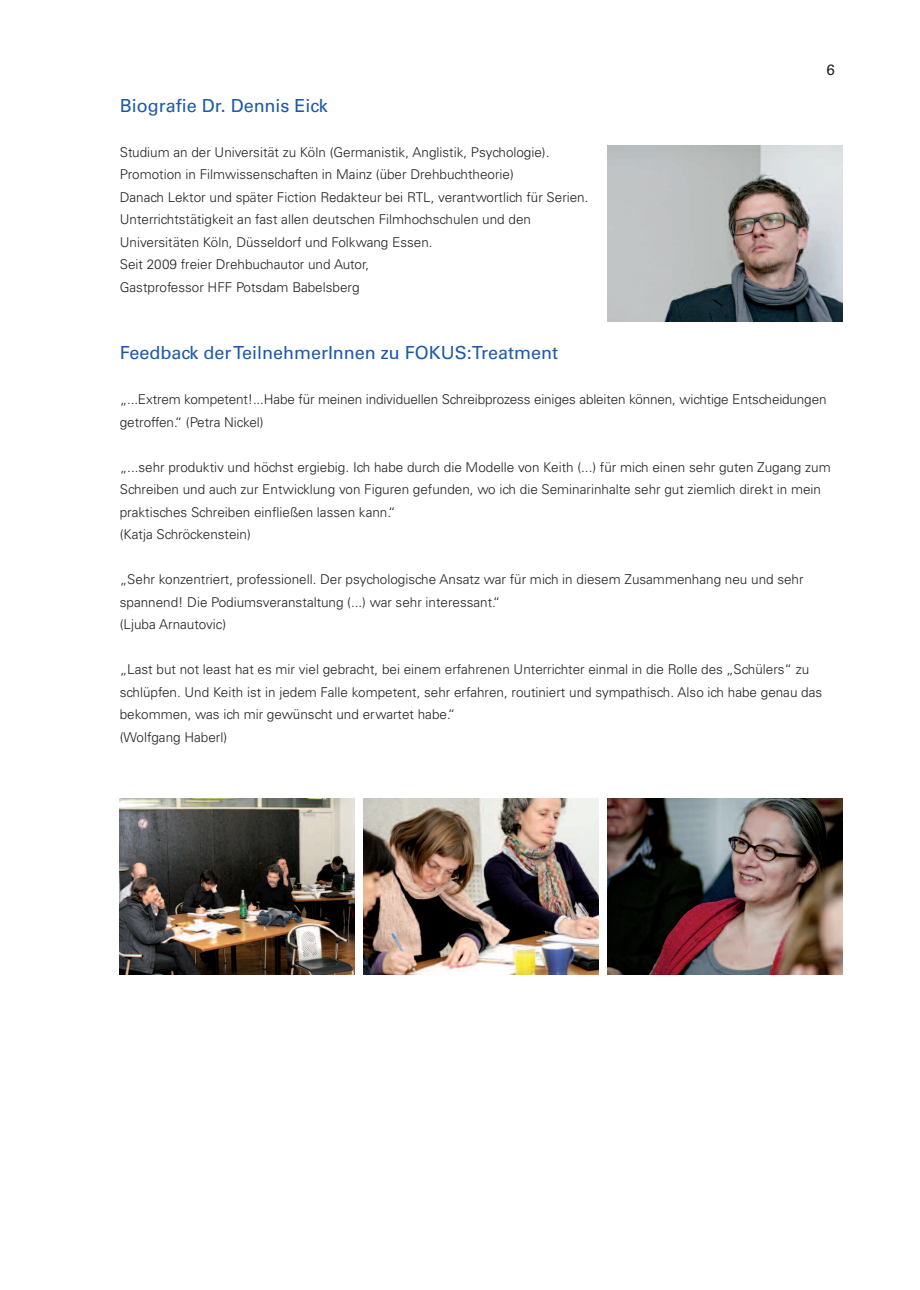
<style>
.page{position:relative;width:920px;height:1290px;background:#fff}
.page>*{position:absolute;margin:0;border:0;box-sizing:border-box;transform-origin:0 0}
.t1{font:500 18px "Univers CE";color:#1b5aa9}
.t2{font:500 15px "Univers CE";color:#231f20}
.t3{font:300 13.5px/22.5px "Univers CE";color:#231f20}
</style>
<div class="page">
<img style="left:608px;top:799px;width:235px;height:176px">
<img style="left:364px;top:799px;width:235px;height:176px">
<img style="left:120px;top:799px;width:235px;height:176px">
<img style="left:608px;top:146px;width:235px;height:176px">
<h1 class="t1" style="left:120px;top:95px;width:209px">Biografie Dr. Dennis Eick</h1>
<p class="t3" style="left:120px;top:141px;width:470px">Studium an der Universität zu Köln (Germanistik, Anglistik, Psychologie).<br>Promotion in Filmwissenschaften in Mainz (über Drehbuchtheorie)<br>Danach Lektor und später Fiction Redakteur bei RTL, verantwortlich für Serien.<br>Unterrichtstätigkeit an fast allen deutschen Filmhochschulen und den Universitäten Köln, Düsseldorf und Folkwang Essen.<br>Seit 2009 freier Drehbuchautor und Autor,<br>Gastprofessor HFF Potsdam Babelsberg</p>
<p class="t2" style="left:826px;top:61px;width:10px">6</p>
<h1 class="t1" style="left:120px;top:342px;width:440px">Feedback derTeilnehmerInnen zu FOKUS:Treatment</h1>
<p class="t3" style="left:120px;top:388px;width:708px">„...Extrem kompetent!...Habe für meinen individuellen Schreibprozess einiges ableiten können, wichtige Entscheidungen getroffen.“ (Petra Nickel)</p>
<p class="t3" style="left:120px;top:456px;width:712px">„...sehr produktiv und höchst ergiebig. Ich habe durch die Modelle von Keith (...) für mich einen sehr guten Zugang zum Schreiben und auch zur Entwicklung von Figuren gefunden, wo ich die Seminarinhalte sehr gut ziemlich direkt in mein praktisches Schreiben einfließen lassen kann.“<br>(Katja Schröckenstein)</p>
<p class="t3" style="left:120px;top:568px;width:685px">„Sehr konzentriert, professionell. Der psychologische Ansatz war für mich in diesem Zusammenhang neu und sehr spannend! Die Podiumsveranstaltung (...) war sehr interessant.“<br>(Ljuba Arnautovic)</p>
<p class="t3" style="left:120px;top:658px;width:704px">„Last but not least hat es mir viel gebracht, bei einem erfahrenen Unterrichter einmal in die Rolle des „Schülers“ zu schlüpfen. Und Keith ist in jedem Falle kompetent, sehr erfahren, routiniert und sympathisch. Also ich habe genau das bekommen, was ich mir gewünscht und erwartet habe.“<br>(Wolfgang Haberl)</p>
</div>
